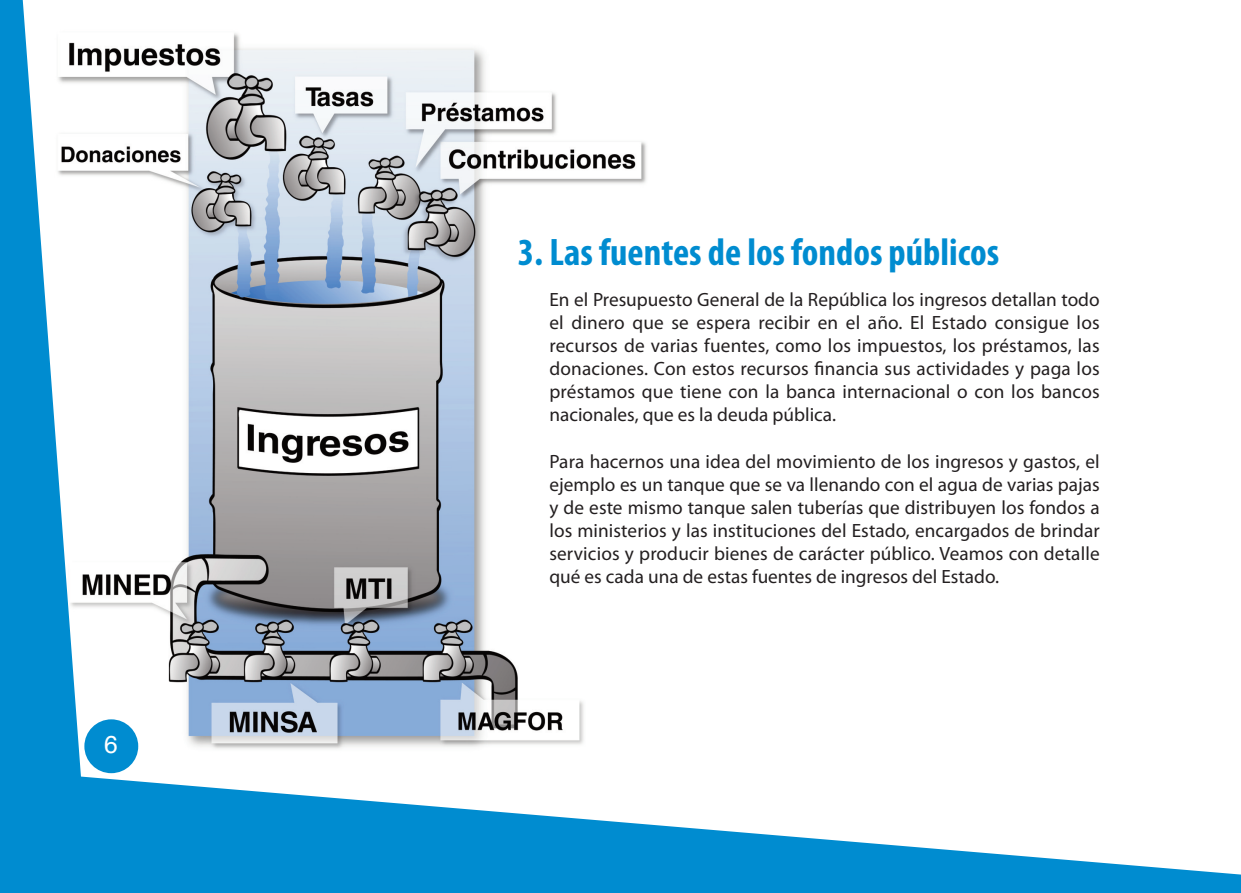
<style>
.page{position:relative;width:1241px;height:893px;background:#fff}
.page>*{position:absolute;margin:0;border:0;box-sizing:border-box;transform-origin:0 0}
.t1{font:700 condensed 38.5px "Myriad Pro";color:#008cd0}
.t2{font:24.5px "Helvetica";color:#fff}
.t3{font:19.25px/23.1px "Myriad Pro";color:#231f20;text-align:justify}
</style>
<div class="page">
<img style="left:82px;top:33px;width:565px;height:721px">
<div style="left:84px;top:719px;width:54px;height:54px;background:#008cd0;border-radius:50%"></div>
<svg style="left:0;top:770px;width:1240px;height:123px;fill:#008cd0"></svg>
<svg style="left:0;top:0;width:82px;height:795px;fill:#008cd0"></svg>
<p class="t2" style="left:104px;top:734px;width:15px">6</p>
<h1 class="t1" style="left:518px;top:239px;width:483px">3. Las fuentes de los fondos públicos</h1>
<p class="t3" style="left:549px;top:289px;width:551px">En el Presupuesto General de la República los ingresos detallan todo el dinero que se espera recibir en el año. El Estado consigue los recursos de varias fuentes, como los impuestos, los préstamos, las donaciones. Con estos recursos financia sus actividades y paga los préstamos que tiene con la banca internacional o con los bancos nacionales, que es la deuda pública.</p>
<p class="t3" style="left:549px;top:451px;width:551px">Para hacernos una idea del movimiento de los ingresos y gastos, el ejemplo es un tanque que se va llenando con el agua de varias pajas y de este mismo tanque salen tuberías que distribuyen los fondos a los ministerios y las instituciones del Estado, encargados de brindar servicios y producir bienes de carácter público. Veamos con detalle qué es cada una de estas fuentes de ingresos del Estado.</p>
</div>
